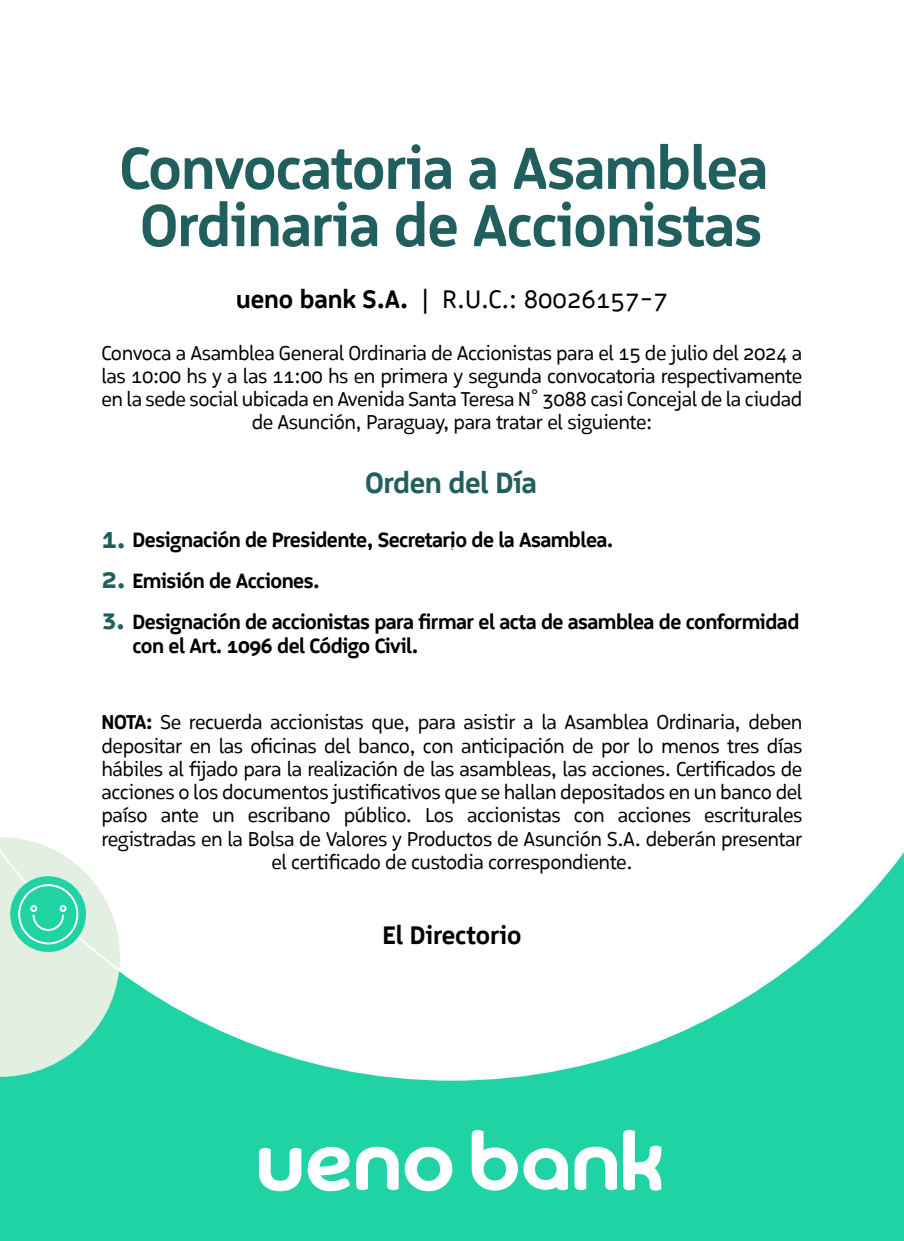
<style>
.page{position:relative;width:904px;height:1241px;background:#fff}
.page>*{position:absolute;margin:0;border:0;box-sizing:border-box;transform-origin:0 0}
.t1{font:700 60.88px/57.2px "Logical";letter-spacing:-.015em;color:#215f5f;text-align:center}
.t2{font:700 30.12px "Logical";letter-spacing:-.015em;color:#215f5f}
.t3{font:700 28.38px/40.5px "Logical";color:#215f5f;text-align:justify}
.t4{font:26.12px "Logical";color:#000}
.t5{font:700 26.12px "Logical";color:#000}
.t6{font:700 21.25px/41.2px "Logical";letter-spacing:-.02em;color:#010101}
.t7{font:20.62px/23.2px "Logical";letter-spacing:-.02em;color:#010101;text-align:center}
.t8{font:9.5px "Calibri";color:#010101}
.s1{font-weight:700}
</style>
<div class="page">
<div style="left:0;top:0;width:904px;height:1240px;background:#20d3a4"></div>
<div style="left:0;top:395px;width:904px;height:685px;background:#fff"></div>
<div style="left:0;top:0;width:904px;height:395px;background:#fff"></div>
<svg style="left:405px;top:1146px;width:47px;height:44px"></svg>
<svg style="left:259px;top:1147px;width:42px;height:43px"></svg>
<svg style="left:356px;top:1146px;width:42px;height:43px"></svg>
<svg style="left:574px;top:1146px;width:43px;height:43px"></svg>
<svg style="left:307px;top:1146px;width:43px;height:45px"></svg>
<svg style="left:623px;top:1129px;width:38px;height:61px"></svg>
<svg style="left:471px;top:1129px;width:97px;height:61px"></svg>
<svg style="left:0;top:836px;width:120px;height:240px"></svg>
<h1 class="t1" style="left:120px;top:139px;width:650px">Convocatoria a Asamblea<br>Ordinaria de Accionistas</h1>
<p class="t4" style="left:236px;top:284px;width:433px"><span class="s1">ueno bank S.A.</span> | R.U.C.: 80026157-7</p>
<p class="t7" style="left:101px;top:341px;width:702px">Convoca a Asamblea General Ordinaria de Accionistas para el 15 de julio del 2024 a las 10:00 hs y a las 11:00 hs en primera y segunda convocatoria respectivamente en la sede social ubicada en Avenida Santa Teresa N° 3088 casi Concejal de la ciudad de Asunción, Paraguay, para tratar el siguiente:</p>
<h2 class="t2" style="left:365px;top:464px;width:173px">Orden del Día</h2>
<h3 class="t3" style="left:101px;top:518px;width:26px">1.<br>2.<br>3.</h3>
<p class="t6" style="left:132px;top:518px;width:668px">Designación de Presidente, Secretario de la Asamblea.<br>Emisión de Acciones.<br>Designación de accionistas para firmar el acta de asamblea de conformidad</p>
<p class="t6" style="left:132px;top:625px;width:287px">con el Art. 1096 del Código Civil.</p>
<p class="t8" style="left:450px;top:541px;width:5px">!</p>
<p class="t7" style="left:101px;top:710px;width:702px"><span class="s1">NOTA:</span> Se recuerda accionistas que, para asistir a la Asamblea Ordinaria, deben depositar en las oficinas del banco, con anticipación de por lo menos tres días hábiles al fijado para la realización de las asambleas, las acciones. Certificados de acciones o los documentos justificativos que se hallan depositados en un banco del paíso ante un escribano público. Los accionistas con acciones escriturales registradas en la Bolsa de Valores y Productos de Asunción S.A. deberán presentar el certificado de custodia correspondiente.</p>
<p class="t5" style="left:382px;top:919px;width:141px">El Directorio</p>
</div>
